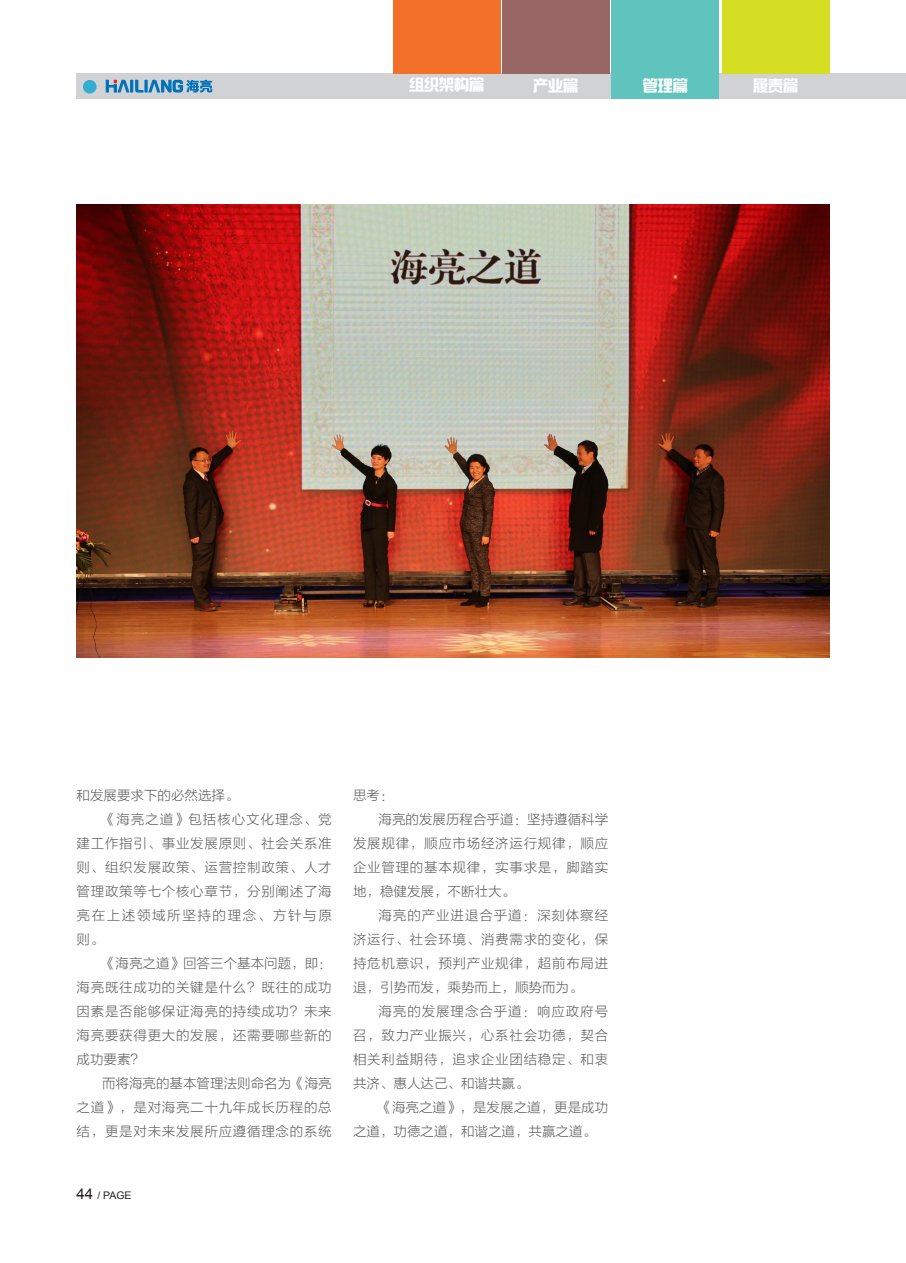
<style>
.page{position:relative;width:906px;height:1263px;background:#fff}
.page>*{position:absolute;margin:0;border:0;box-sizing:border-box;transform-origin:0 0}
.t1{font:15px "Singyi EG Ultra GB";color:#fff}
.t2{font:13.5px/24px "FZLTKHK GBK1 0";letter-spacing:.055em;color:#57585a;text-align:justify}
.t3{font:13.5px/24px "FZLTKHK GBK1 0";color:#57585a}
.t4{font:10.5px "Arial";color:#231f20}
.s1{font-size:15px}
</style>
<div class="page">
<div style="left:77px;top:73px;width:829px;height:26px;background:#d1d2d4"></div>
<div style="left:83px;top:80px;width:14px;height:14px;background:#32acd1;border-radius:50%"></div>
<svg style="left:106px;top:80px;width:106px;height:13px"></svg>
<div style="left:393px;top:0;width:107px;height:73px;background:#f27029"></div>
<div style="left:611px;top:0;width:108px;height:99px;background:#5ec4bd"></div>
<div style="left:502px;top:0;width:107px;height:73px;background:#966"></div>
<div style="left:721px;top:0;width:108px;height:73px;background:#d6de24"></div>
<img style="left:77px;top:204px;width:752px;height:453px">
<p class="t1" style="left:409px;top:77px;width:76px">组织架构篇</p>
<p class="t1" style="left:533px;top:78px;width:46px">产业篇</p>
<p class="t1" style="left:643px;top:78px;width:46px">管理篇</p>
<p class="t1" style="left:753px;top:78px;width:46px">履责篇</p>
<p class="t3" style="left:77px;top:784px;width:163px">和发展要求下的必然选择。</p>
<p class="t2" style="left:77px;top:808px;width:257px;text-indent:26px">《海亮之道》包括核心文化理念、党建工作指引、事业发展原则、社会关系准则、组织发展政策、运营控制政策、人才管理政策等七个核心章节，分别阐述了海亮在上述领域所坚持的理念、方针与原则。</p>
<p class="t2" style="left:77px;top:952px;width:257px;text-indent:26px">《海亮之道》回答三个基本问题，即：海亮既往成功的关键是什么？既往的成功因素是否能够保证海亮的持续成功？未来海亮要获得更大的发展，还需要哪些新的成功要素？</p>
<p class="t2" style="left:77px;top:1072px;width:257px;text-indent:26px">而将海亮的基本管理法则命名为《海亮之道》，是对海亮二十九年成长历程的总结，更是对未来发展所应遵循理念的系统</p>
<p class="t4" style="left:77px;top:1188px;width:57px"><span class="s1">44</span> / PAGE</p>
<p class="t2" style="left:353px;top:784px;width:42px">思考：</p>
<p class="t2" style="left:353px;top:808px;width:257px;text-indent:26px">海亮的发展历程合乎道：坚持遵循科学发展规律，顺应市场经济运行规律，顺应企业管理的基本规律，实事求是，脚踏实地，稳健发展，不断壮大。</p>
<p class="t2" style="left:353px;top:904px;width:257px;text-indent:26px">海亮的产业进退合乎道：深刻体察经济运行、社会环境、消费需求的变化，保持危机意识，预判产业规律，超前布局进退，引势而发，乘势而上，顺势而为。</p>
<p class="t2" style="left:353px;top:1000px;width:257px;text-indent:26px">海亮的发展理念合乎道：响应政府号召，致力产业振兴，心系社会功德，契合相关利益期待，追求企业团结稳定、和衷共济、惠人达己、和谐共赢。</p>
<p class="t3" style="left:353px;top:1096px;width:257px;text-indent:26px">《海亮之道》，是发展之道，更是成功之道，功德之道，和谐之道，共赢之道。</p>
</div>
